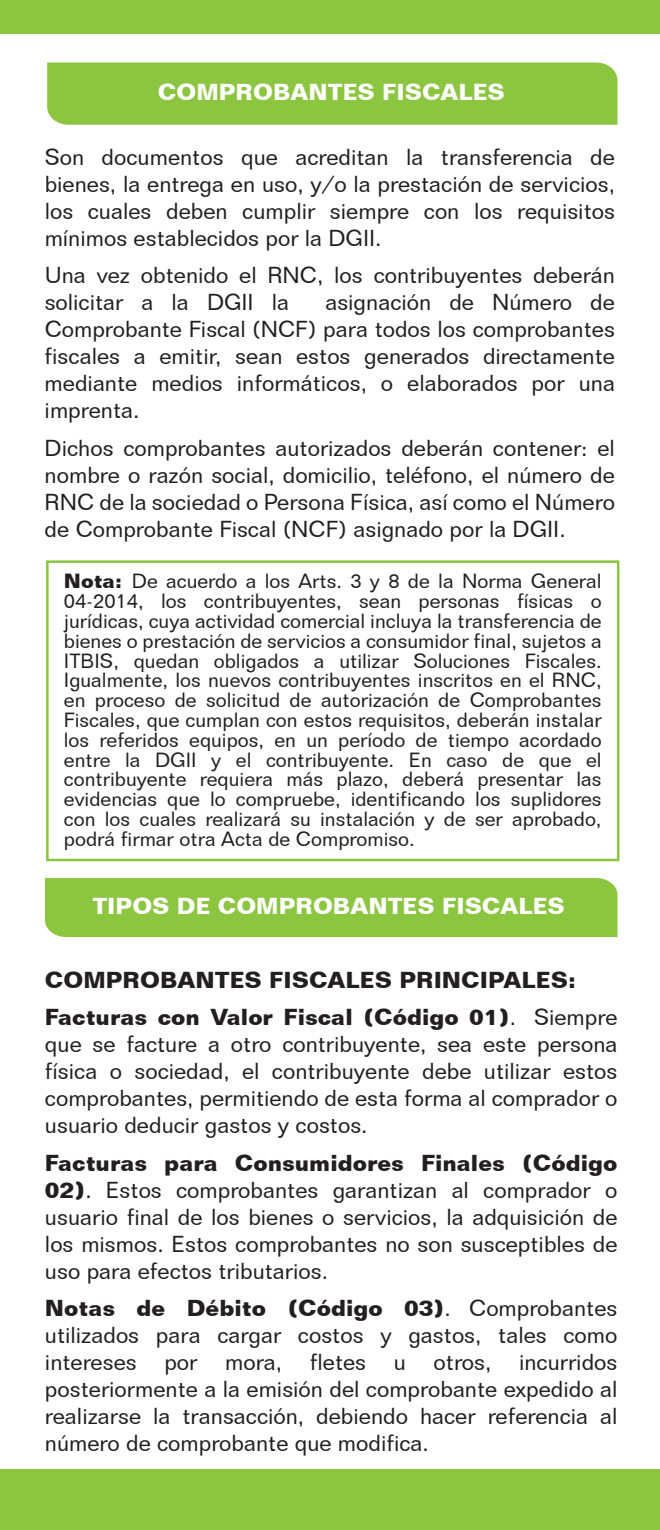
<style>
.page{position:relative;width:660px;height:1530px;background:#fff}
.page>*{position:absolute;margin:0;border:0;box-sizing:border-box;transform-origin:0 0}
.t1{font:22.5px/27px "Folio BT";color:#231f20;text-align:justify}
.t2{font:700 22.5px/37.5px "Folio BT";color:#231f20}
.t3{font:700 22.5px "Folio BT";color:#fff}
.t4{font:20px/19.8px "Folio BT";color:#231f20;text-align:justify}
.s1{font-weight:700}
.s2{font-weight:400}
</style>
<div class="page">
<div style="left:0;top:1469px;width:660px;height:61px;background:#8cc540"></div>
<div style="left:0;top:0;width:660px;height:34px;background:#8cc540"></div>
<div style="left:47px;top:62px;width:571px;height:63px;background:#8cc540"></div>
<div style="left:45px;top:878px;width:573px;height:59px;background:#8cc540"></div>
<div style="left:46px;top:560px;width:573px;height:301px;border:2px solid #8cc540"></div>
<p class="t3" style="left:158px;top:79px;width:349px">COMPROBANTES FISCALES</p>
<p class="t1" style="left:45px;top:143px;width:572px">Son documentos que acreditan la transferencia de bienes, la entrega en uso, y/o la prestación de servicios, los cuales deben cumplir siempre con los requisitos mínimos establecidos por la DGII.</p>
<p class="t1" style="left:45px;top:262px;width:572px">Una vez obtenido el RNC, los contribuyentes deberán solicitar a la DGII la</p>
<p class="t1" style="left:45px;top:289px;width:572px;text-indent:281px">asignación de Número de Comprobante Fiscal (NCF) para todos los comprobantes fiscales a emitir, sean estos generados directamente mediante medios informáticos, o elaborados por una imprenta.</p>
<p class="t1" style="left:45px;top:434px;width:572px">Dichos comprobantes autorizados deberán contener: el nombre o razón social, domicilio, teléfono, el número de RNC de la sociedad o Persona Física, así como el Número de Comprobante Fiscal (NCF) asignado por la DGII.</p>
<p class="t4" style="left:64px;top:571px;width:539px"><span class="s1">Nota:</span> De acuerdo a los Arts. 3 y 8 de la Norma General 04-2014, los contribuyentes, sean personas físicas o jurídicas, cuya actividad comercial incluya la transferencia de bienes o prestación de servicios a consumidor final, sujetos a ITBIS, quedan obligados a utilizar Soluciones Fiscales.<br>Igualmente, los nuevos contribuyentes inscritos en el RNC, en proceso de solicitud de autorización de Comprobantes Fiscales, que cumplan con estos requisitos, deberán instalar los referidos equipos, en un período de tiempo acordado entre la DGII y el contribuyente. En caso de que el contribuyente requiera más plazo, deberá presentar las evidencias que lo compruebe, identificando los suplidores con los cuales realizará su instalación y de ser aprobado, podrá firmar otra Acta de Compromiso.</p>
<p class="t3" style="left:92px;top:893px;width:474px">TIPOS DE COMPROBANTES FISCALES</p>
<p class="t2" style="left:45px;top:961px;width:574px">COMPROBANTES FISCALES PRINCIPALES:<br>Facturas con Valor Fiscal (Código 01)<span class="s2">. Siempre</span></p>
<p class="t1" style="left:45px;top:1031px;width:574px">que se facture a otro contribuyente, sea este persona física o sociedad, el contribuyente debe utilizar estos comprobantes, permitiendo de esta forma al comprador o usuario deducir gastos y costos.</p>
<p class="t1" style="left:45px;top:1149px;width:574px"><span class="s1">Facturas para Consumidores Finales (Código 02)</span>. Estos comprobantes garantizan al comprador o usuario final de los bienes o servicios, la adquisición de los mismos. Estos comprobantes no son susceptibles de uso para efectos tributarios.</p>
<p class="t1" style="left:45px;top:1295px;width:574px"><span class="s1">Notas de Débito (Código 03)</span>. Comprobantes utilizados para cargar costos y gastos, tales como intereses por mora, fletes u otros, incurridos posteriormente a la emisión del comprobante expedido al realizarse la transacción, debiendo hacer referencia al número de comprobante que modifica.</p>
</div>
